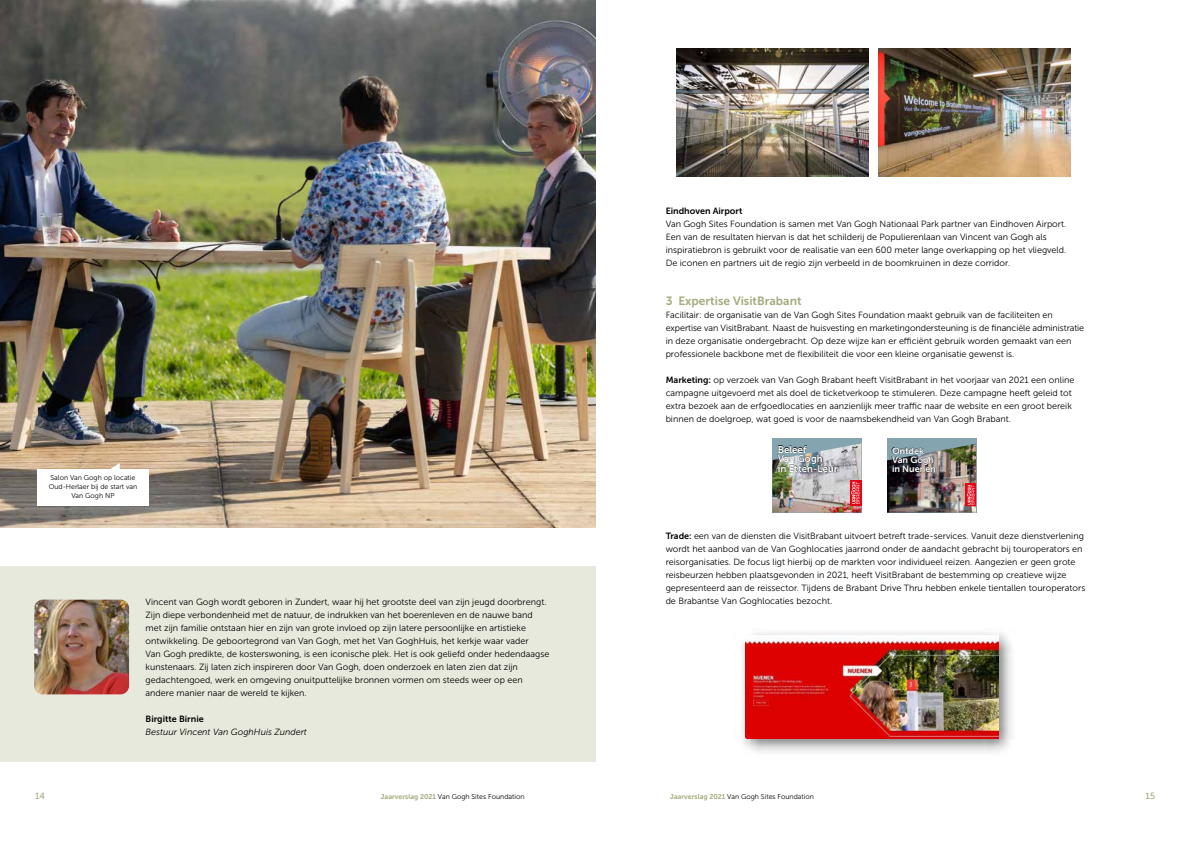
<style>
.page{position:relative;width:1191px;height:842px;background:#fff}
.page>*{position:absolute;margin:0;border:0;box-sizing:border-box;transform-origin:0 0}
.t1{font:12px "Museo Sans 700";color:#a2ab7c}
.t2{font:9.8px/9.6px "Museo Sans 700";color:#fff}
.t3{font:9.1px/8.9px "Museo Sans 700";color:#fff}
.t4{font:9px/13px "Museo Sans 300";color:#000}
.t5{font:italic 9px "Museo Sans 300";color:#000}
.t6{font:9px "Museo Sans 700";color:#000}
.t7{font:9px "Museo Sans 500";color:#a2ab7c}
.t8{font:7px/9px "Museo Sans 300";color:#000;text-align:center}
.s1{font-family:"Museo Sans 700"}
.s2{font-family:"Museo Sans 700";color:#a2ab7c}
</style>
<div class="page">
<div style="left:0;top:566px;width:595px;height:196px;background:#e7e9dc"></div>
<img style="left:0;top:0;width:595px;height:528px">
<img style="left:34px;top:600px;width:95px;height:94px">
<div style="left:772px;top:438px;width:89px;height:75px;background:#84a4b0"></div>
<img style="left:772px;top:443px;width:89px;height:70px">
<svg style="left:777px;top:445px;width:61px;height:27px"></svg>
<svg style="left:850px;top:480px;width:11px;height:25px"></svg>
<svg style="left:851px;top:482px;width:8px;height:22px"></svg>
<div style="left:887px;top:438px;width:89px;height:75px;background:#84a4b0"></div>
<img style="left:887px;top:444px;width:89px;height:69px">
<svg style="left:891px;top:447px;width:45px;height:26px"></svg>
<svg style="left:965px;top:484px;width:11px;height:22px"></svg>
<svg style="left:967px;top:485px;width:7px;height:20px"></svg>
<div style="left:37px;top:469px;width:112px;height:37px;background:#fff"></div>
<svg style="left:110px;top:463px;width:10px;height:6px"></svg>
<img style="left:878px;top:48px;width:192px;height:128px">
<img style="left:676px;top:48px;width:192px;height:128px">
<img style="left:742px;top:632px;width:270px;height:121px">
<img style="left:745px;top:636px;width:253px;height:102px">
<p class="t6" style="left:665px;top:206px;width:78px">Eindhoven Airport</p>
<p class="t4" style="left:665px;top:217px;width:402px">Van Gogh Sites Foundation is samen met Van Gogh Nationaal Park partner van Eindhoven Airport.<br>Een van de resultaten hiervan is dat het schilderij de Populierenlaan van Vincent van Gogh als inspiratiebron is gebruikt voor de realisatie van een 600 meter lange overkapping op het vliegveld.<br>De iconen en partners uit de regio zijn verbeeld in de boomkruinen in deze corridor.</p>
<h1 class="t1" style="left:665px;top:294px;width:137px">3 Expertise VisitBrabant</h1>
<p class="t4" style="left:665px;top:308px;width:420px">Facilitair: de organisatie van de Van Gogh Sites Foundation maakt gebruik van de faciliteiten en expertise van VisitBrabant. Naast de huisvesting en marketingondersteuning is de financiële administratie in deze organisatie ondergebracht. Op deze wijze kan er efficiënt gebruik worden gemaakt van een professionele backbone met de flexibiliteit die voor een kleine organisatie gewenst is.</p>
<p class="t4" style="left:665px;top:373px;width:410px"><span class="s1">Marketing:</span> op verzoek van Van Gogh Brabant heeft VisitBrabant in het voorjaar van 2021 een online campagne uitgevoerd met als doel de ticketverkoop te stimuleren. Deze campagne heeft geleid tot extra bezoek aan de erfgoedlocaties en aanzienlijk meer traffic naar de website en een groot bereik binnen de doelgroep, wat goed is voor de naamsbekendheid van Van Gogh Brabant.</p>
<p class="t8" style="left:49px;top:474px;width:90px">Salon Van Gogh op locatie<br>Oud-Herlaer bij de start van<br>Van Gogh NP</p>
<p class="t2" style="left:777px;top:444px;width:62px">Beleef<br>Van Gogh<br>in Etten-Leur</p>
<p class="t3" style="left:892px;top:447px;width:46px">Ontdek<br>Van Gogh in Nuenen</p>
<p class="t4" style="left:665px;top:529px;width:421px"><span class="s1">Trade:</span> een van de diensten die VisitBrabant uitvoert betreft trade-services. Vanuit deze dienstverlening wordt het aanbod van de Van Goghlocaties jaarrond onder de aandacht gebracht bij touroperators en reisorganisaties. De focus ligt hierbij op de markten voor individueel reizen. Aangezien er geen grote reisbeurzen hebben plaatsgevonden in 2021, heeft VisitBrabant de bestemming op creatieve wijze gepresenteerd aan de reissector. Tijdens de Brabant Drive Thru hebben enkele tientallen touroperators</p>
<p class="t4" style="left:146px;top:595px;width:402px">Vincent van Gogh wordt geboren in Zundert, waar hij het grootste deel van zijn jeugd doorbrengt.</p>
<p class="t4" style="left:665px;top:594px;width:168px">de Brabantse Van Goghlocaties bezocht.</p>
<p class="t4" style="left:146px;top:608px;width:405px">Zijn diepe verbondenheid met de natuur, de indrukken van het boerenleven en de nauwe band met zijn familie ontstaan hier en zijn van grote invloed op zijn latere persoonlijke en artistieke ontwikkeling. De geboortegrond van Van Gogh, met het Van GoghHuis, het kerkje waar vader<br>Van Gogh predikte, de kosterswoning, is een iconische plek. Het is ook geliefd onder hedendaagse kunstenaars. Zij laten zich inspireren door Van Gogh, doen onderzoek en laten zien dat zijn gedachtengoed, werk en omgeving onuitputtelijke bronnen vormen om steeds weer op een andere manier naar de wereld te kijken.</p>
<p class="t6" style="left:146px;top:713px;width:60px">Birgitte Birnie</p>
<p class="t5" style="left:146px;top:727px;width:163px">Bestuur Vincent Van GoghHuis Zundert</p>
<p class="t7" style="left:35px;top:791px;width:11px">14</p>
<p class="t8" style="left:381px;top:792px;width:145px"><span class="s2">Jaarverslag 2021</span> Van Gogh Sites Foundation</p>
<p class="t8" style="left:670px;top:792px;width:145px"><span class="s2">Jaarverslag 2021</span> Van Gogh Sites Foundation</p>
<p class="t7" style="left:1145px;top:791px;width:11px">15</p>
</div>
